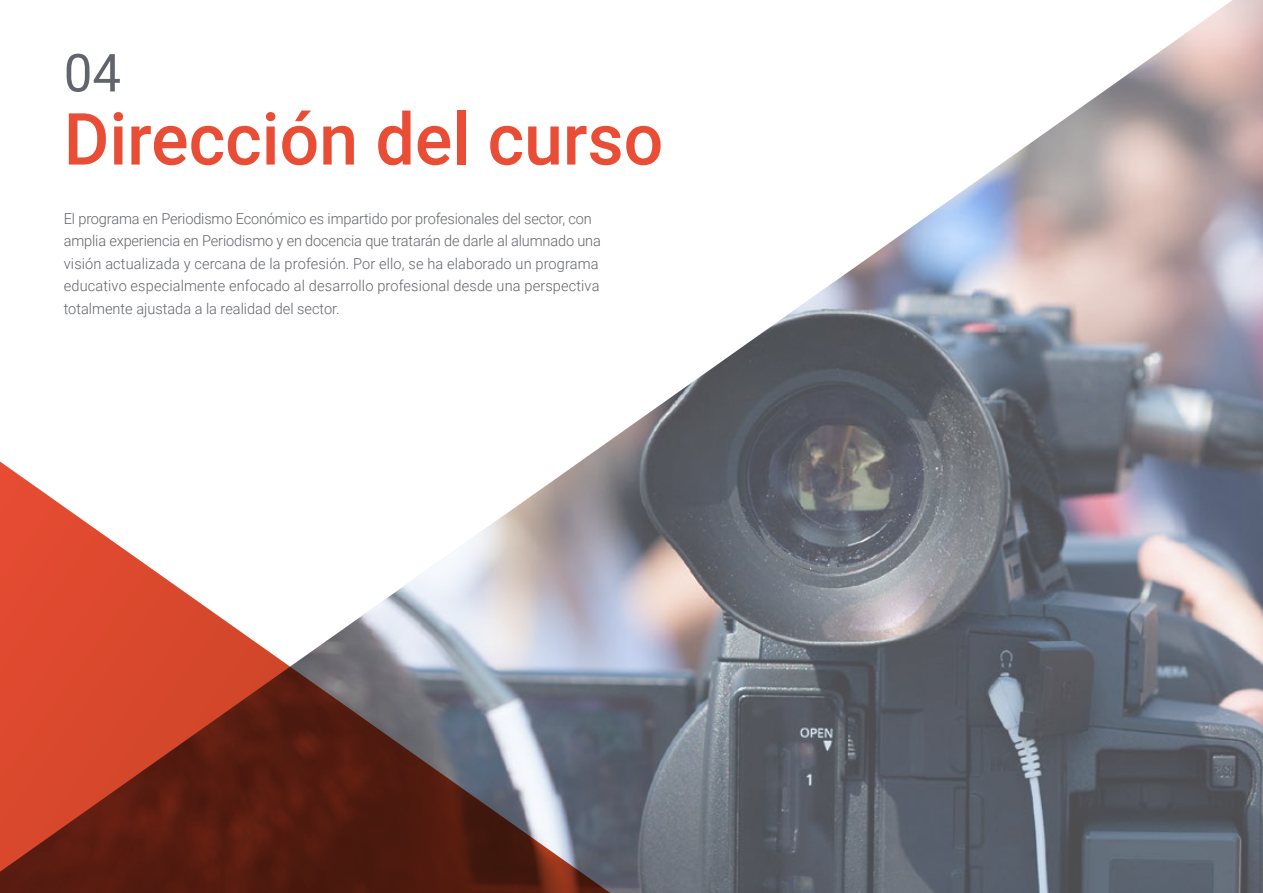
<style>
.page{position:relative;width:1263px;height:893px;background:#fff}
.page>*{position:absolute;margin:0;border:0;box-sizing:border-box;transform-origin:0 0}
.t1{font:500 72px "Roboto";color:#e94d35}
.t2{font:52.5px "Roboto";color:#61646a}
.t3{font:300 15px/22.5px "Roboto";color:#61646a}
</style>
<div class="page">
<img style="left:602px;top:0;width:661px;height:893px">
<svg style="left:0;top:446px;width:640px;height:447px"></svg>
<h2 class="t2" style="left:64px;top:36px;width:59px">04</h2>
<h1 class="t1" style="left:64px;top:89px;width:601px">Dirección del curso</h1>
<p class="t3" style="left:64px;top:207px;width:539px">El programa en Periodismo Económico es impartido por profesionales del sector, con amplia experiencia en Periodismo y en docencia que tratarán de darle al alumnado una visión actualizada y cercana de la profesión. Por ello, se ha elaborado un programa educativo especialmente enfocado al desarrollo profesional desde una perspectiva totalmente ajustada a la realidad del sector.</p>
</div>
